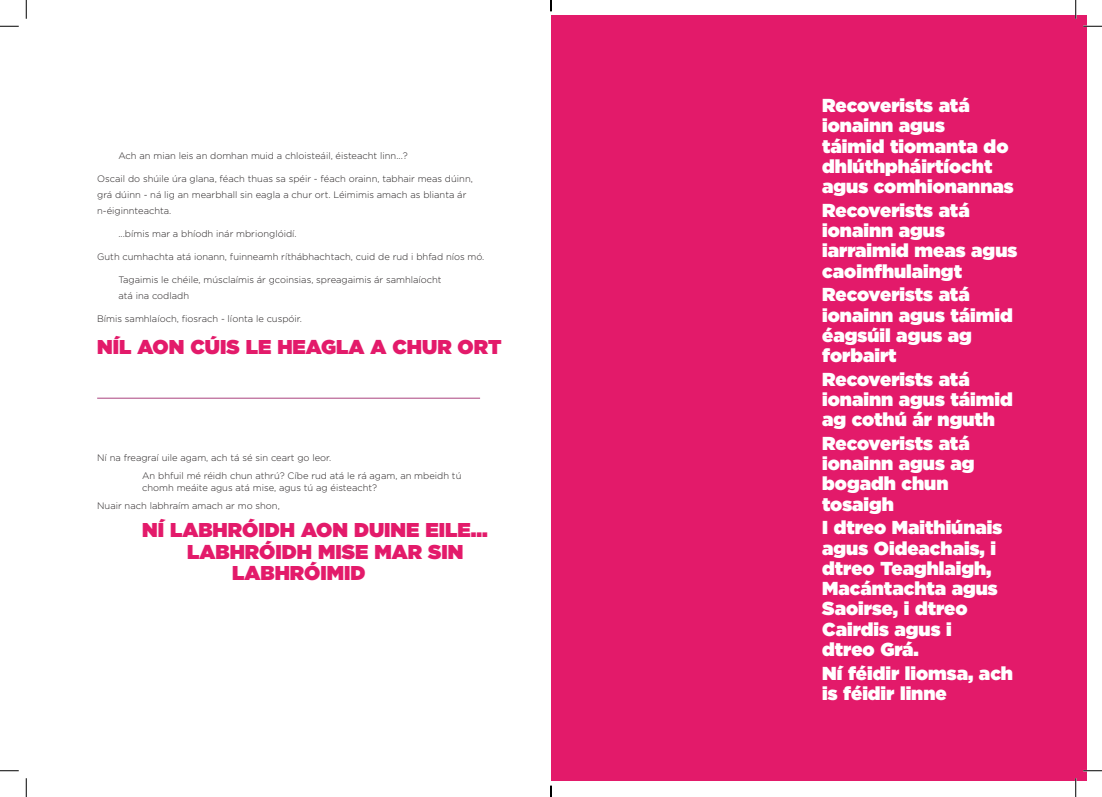
<style>
.page{position:relative;width:1102px;height:797px;background:#fff}
.page>*{position:absolute;margin:0;border:0;box-sizing:border-box;transform-origin:0 0}
.t1{font:900 20px "Gotham";color:#e31a6a}
.t2{font:900 18.75px/20.2px "Gotham";color:#fff}
.t3{font:300 9.38px/16px "Gotham";color:#231f20}
</style>
<div class="page">
<hr style="left:97px;top:398px;width:383px;height:1px;background:#aa437e">
<div style="left:551px;top:16px;width:535px;height:765px;background:#e31a6a"></div>
<svg style="left:0;top:25px;width:19px;height:2px"></svg>
<svg style="left:1083px;top:25px;width:18px;height:2px"></svg>
<svg style="left:0;top:770px;width:19px;height:1px"></svg>
<svg style="left:1083px;top:770px;width:18px;height:1px"></svg>
<svg style="left:25px;top:0;width:2px;height:19px"></svg>
<svg style="left:25px;top:778px;width:2px;height:19px"></svg>
<svg style="left:1074px;top:0;width:2px;height:19px"></svg>
<svg style="left:1074px;top:778px;width:2px;height:19px"></svg>
<svg style="left:550px;top:785px;width:1px;height:12px"></svg>
<p class="t3" style="left:118px;top:147px;width:291px">Ach an mian leis an domhan muid a chloisteáil, éisteacht linn...?</p>
<p class="t3" style="left:97px;top:171px;width:377px">Oscail do shúile úra glana, féach thuas sa spéir - féach orainn, tabhair meas dúinn, grá dúinn - ná lig an mearbhall sin eagla a chur ort. Léimimis amach as blianta ár n-éiginnteachta.</p>
<p class="t3" style="left:118px;top:225px;width:180px">...bímis mar a bhíodh inár mbrionglóidí.</p>
<p class="t3" style="left:97px;top:249px;width:389px">Guth cumhachta atá ionann, fuinneamh ríthábhachtach, cuid de rud i bhfad níos mó.</p>
<p class="t3" style="left:118px;top:272px;width:325px">Tagaimis le chéile, músclaímis ár gcoinsias, spreagaimis ár samhlaíocht atá ina codladh</p>
<p class="t3" style="left:97px;top:311px;width:206px">Bímis samhlaíoch, fiosrach - líonta le cuspóir.</p>
<p class="t1" style="left:97px;top:333px;width:406px">NÍL AON CÚIS LE HEAGLA A CHUR ORT</p>
<p class="t3" style="left:97px;top:449px;width:235px">Ní na freagraí uile agam, ach tá sé sin ceart go leor.</p>
<p class="t3" style="left:142px;top:470px;width:321px;line-height:11.2px">An bhfuil mé réidh chun athrú? Cíbe rud atá le rá agam, an mbeidh tú chomh meáite agus atá mise, agus tú ag éisteacht?</p>
<p class="t3" style="left:97px;top:497px;width:184px">Nuair nach labhraím amach ar mo shon,</p>
<p class="t1" style="left:142px;top:516px;width:347px">NÍ LABHRÓIDH AON DUINE EILE...</p>
<p class="t1" style="left:187px;top:537px;width:277px">LABHRÓIDH MISE MAR SIN</p>
<p class="t1" style="left:232px;top:558px;width:135px">LABHRÓIMID</p>
<p class="t2" style="left:822px;top:95px;width:193px">Recoverists atá ionainn agus<br>táimid tiomanta do dhlúthpháirtíocht agus comhionannas</p>
<p class="t2" style="left:822px;top:200px;width:196px">Recoverists atá ionainn agus iarraimid meas agus caoinfhulaingt</p>
<p class="t2" style="left:822px;top:284px;width:192px">Recoverists atá ionainn agus táimid éagsúil agus ag forbairt</p>
<p class="t2" style="left:822px;top:369px;width:192px">Recoverists atá ionainn agus táimid ag cothú ár nguth</p>
<p class="t2" style="left:822px;top:433px;width:154px">Recoverists atá ionainn agus ag bogadh chun tosaigh</p>
<p class="t2" style="left:822px;top:517px;width:182px">I dtreo Maithiúnais agus Oideachais, i dtreo Teaghlaigh,<br>Macántachta agus<br>Saoirse, i dtreo<br>Cairdis agus i dtreo Grá.</p>
<p class="t2" style="left:822px;top:662px;width:192px">Ní féidir liomsa, ach is féidir linne</p>
</div>
